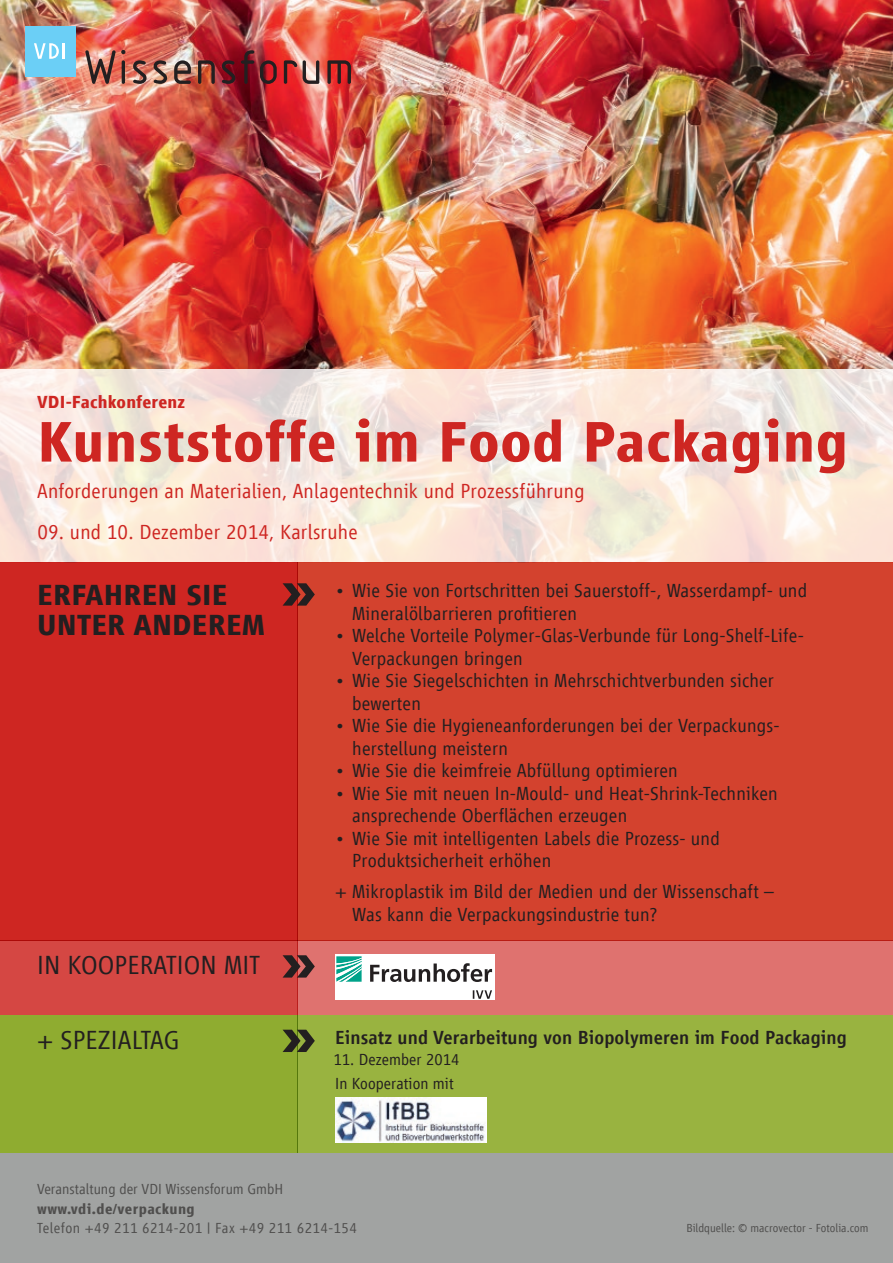
<style>
.page{position:relative;width:893px;height:1263px;background:#fff}
.page>*{position:absolute;margin:0;border:0;box-sizing:border-box;transform-origin:0 0}
.t1{font:700 59.25px "Vialog LT";letter-spacing:.01em;color:#ce2622}
.t2{font:700 30px/30px "Vialog LT";letter-spacing:.005em;color:#231f20}
.t3{font:300 27px "Vialog LT";letter-spacing:.005em;color:#231f20}
.t4{font:300 21px "Vialog LT";letter-spacing:.01em;color:#ce2622}
.t5{font:300 19.5px/22.5px "Vialog LT";letter-spacing:.01em;color:#231f20}
.t6{font:500 19.5px "Vialog LT";letter-spacing:.005em;color:#231f20}
.t7{font:700 18px "Vialog LT";letter-spacing:.01em;color:#ce2622}
.t8{font:300 16.5px "Vialog LT";letter-spacing:.005em;color:#231f20}
.t9{font:300 15px "Vialog LT";letter-spacing:.025em;color:#504f4e}
.t10{font:300 15px "Vialog LT";color:#504f4e}
.t11{font:700 15px "Vialog LT";letter-spacing:.025em;color:#504f4e}
.t12{font:300 12px "Vialog LT";color:#504f4e}
</style>
<div class="page">
<img style="left:0;top:0;width:893px;height:370px">
<svg style="left:0;top:370px;width:893px;height:192px;background:#f6e8dd"></svg>
<div style="left:298px;top:562px;width:595px;height:378px;background:#d3422e"></div>
<div style="left:0;top:562px;width:298px;height:378px;background:#ce2622"></div>
<svg style="left:283px;top:583px;width:32px;height:23px"></svg>
<div style="left:298px;top:1014px;width:595px;height:139px;background:#99b340"></div>
<div style="left:0;top:1014px;width:298px;height:139px;background:#8fac30"></div>
<svg style="left:283px;top:1030px;width:32px;height:22px"></svg>
<div style="left:298px;top:940px;width:595px;height:74px;background:#df726f"></div>
<div style="left:0;top:940px;width:298px;height:74px;background:#d54743"></div>
<svg style="left:283px;top:955px;width:32px;height:22px"></svg>
<div style="left:0;top:1153px;width:893px;height:110px;background:#a1a3a2"></div>
<svg style="left:85px;top:49px;width:40px;height:35px"></svg>
<svg style="left:133px;top:60px;width:14px;height:24px"></svg>
<svg style="left:154px;top:60px;width:13px;height:24px"></svg>
<svg style="left:174px;top:60px;width:17px;height:24px"></svg>
<svg style="left:198px;top:60px;width:17px;height:24px"></svg>
<svg style="left:222px;top:50px;width:32px;height:34px"></svg>
<svg style="left:260px;top:60px;width:17px;height:24px"></svg>
<svg style="left:284px;top:60px;width:13px;height:24px"></svg>
<svg style="left:303px;top:60px;width:16px;height:24px"></svg>
<svg style="left:327px;top:60px;width:24px;height:24px"></svg>
<div style="left:25px;top:26px;width:50px;height:50px;background:#6bcff6"></div>
<svg style="left:34px;top:43px;width:31px;height:16px"></svg>
<div style="left:335px;top:955px;width:160px;height:45px;background:#fff"></div>
<svg style="left:336px;top:956px;width:26px;height:26px"></svg>
<svg style="left:370px;top:963px;width:122px;height:36px"></svg>
<img style="left:335px;top:1097px;width:151px;height:46px">
<p class="t7" style="left:37px;top:392px;width:149px">VDI-Fachkonferenz</p>
<h1 class="t1" style="left:37px;top:409px;width:812px">Kunststoffe im Food Packaging</h1>
<p class="t4" style="left:37px;top:479px;width:549px">Anforderungen an Materialien, Anlagentechnik und Prozessführung</p>
<p class="t4" style="left:37px;top:521px;width:322px">09. und 10. Dezember 2014, Karlsruhe</p>
<h2 class="t2" style="left:37px;top:580px;width:229px">ERFAHREN SIE<br>UNTER ANDEREM</h2>
<h3 class="t3" style="left:37px;top:951px;width:224px">IN KOOPERATION MIT</h3>
<h3 class="t3" style="left:37px;top:1025px;width:144px">+ SPEZIALTAG</h3>
<p class="t5" style="left:352px;top:579px;width:456px;text-indent:-17px">• Wie Sie von Fortschritten bei Sauerstoff-, Wasserdampf- und<br>Mineralölbarrieren profitieren</p>
<p class="t5" style="left:352px;top:624px;width:453px;text-indent:-17px">• Welche Vorteile Polymer-Glas-Verbunde für Long-Shelf-Life-<br>Verpackungen bringen</p>
<p class="t5" style="left:352px;top:669px;width:423px;text-indent:-17px">• Wie Sie Siegelschichten in Mehrschichtverbunden sicher bewerten</p>
<p class="t5" style="left:352px;top:714px;width:427px;text-indent:-17px">• Wie Sie die Hygieneanforderungen bei der Verpackungs&shy;herstellung meistern</p>
<p class="t5" style="left:335px;top:759px;width:344px">• Wie Sie die keimfreie Abfüllung optimieren</p>
<p class="t5" style="left:352px;top:782px;width:427px;text-indent:-17px">• Wie Sie mit neuen In-Mould- und Heat-Shrink-Techniken ansprechende Oberflächen erzeugen</p>
<p class="t5" style="left:352px;top:827px;width:369px;text-indent:-17px">• Wie Sie mit intelligenten Labels die Prozess- und<br>Produktsicherheit erhöhen</p>
<p class="t5" style="left:352px;top:880px;width:423px;text-indent:-17px">+ Mikroplastik im Bild der Medien und der Wissenschaft –<br>Was kann die Verpackungsindustrie tun?</p>
<p class="t6" style="left:335px;top:1026px;width:513px">Einsatz und Verarbeitung von Biopolymeren im Food Packaging</p>
<p class="t8" style="left:333px;top:1050px;width:128px">11. Dezember 2014</p>
<p class="t8" style="left:335px;top:1074px;width:120px">In Kooperation mit</p>
<p class="t10" style="left:37px;top:1181px;width:247px">Veranstaltung der VDI Wissensforum GmbH</p>
<p class="t11" style="left:37px;top:1200px;width:159px">www.vdi.de/verpackung</p>
<p class="t9" style="left:37px;top:1220px;width:321px">Telefon +49 211 6214-201 | Fax +49 211 6214-154</p>
<p class="t12" style="left:686px;top:1221px;width:184px">Bildquelle: © macrovector - Fotolia.com</p>
</div>
